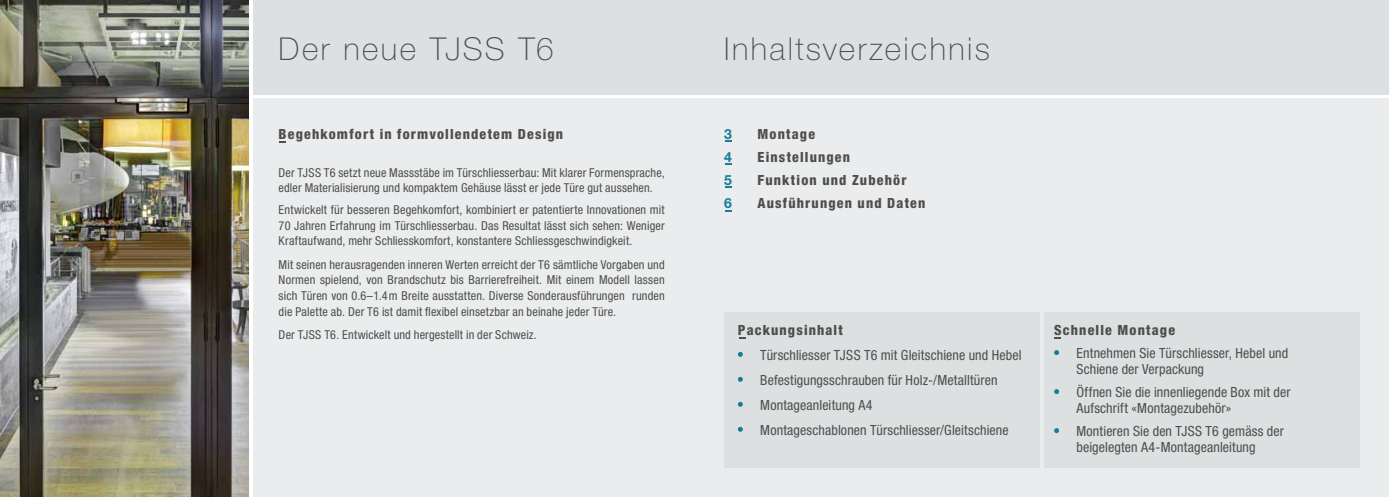
<style>
.page{position:relative;width:1389px;height:497px;background:#fff}
.page>*{position:absolute;margin:0;border:0;box-sizing:border-box;transform-origin:0 0}
.t1{font:100 31.5px "Helvetica Neue LT Std";letter-spacing:.075em;color:#4e4e4d}
.t2{font:condensed 14px/25px "Helvetica Neue LT Std";letter-spacing:.005em;color:#4e4e4d}
.t3{font:800 condensed 14px "Helvetica Neue LT Std";letter-spacing:.085em;color:#4e4e4d}
.t4{font:700 14px "Helvetica Neue LT Std";color:#167d99}
.t5{font:condensed 12.25px/15.8px "Helvetica Neue LT Std";letter-spacing:.015em;color:#4e4e4d;text-align:justify}
</style>
<div class="page">
<div style="left:215px;top:0;width:1174px;height:95px;background:#dce0e3"></div>
<div style="left:164px;top:99px;width:1225px;height:397px;background:#eaeced"></div>
<div style="left:1044px;top:311px;width:315px;height:155px;background:#dce0e1"></div>
<div style="left:724px;top:311px;width:315px;height:155px;background:#dce0e1"></div>
<img style="left:0;top:0;width:249px;height:496px">
<svg style="left:738px;top:351px;width:5px;height:5px"></svg>
<svg style="left:738px;top:376px;width:5px;height:5px"></svg>
<svg style="left:738px;top:401px;width:5px;height:5px"></svg>
<svg style="left:738px;top:426px;width:5px;height:5px"></svg>
<hr style="left:249px;top:0;width:4px;height:496px;background:#fff">
<svg style="left:725px;top:140px;width:6px;height:2px"></svg>
<svg style="left:725px;top:163px;width:7px;height:2px"></svg>
<svg style="left:725px;top:186px;width:7px;height:2px"></svg>
<svg style="left:279px;top:141px;width:7px;height:2px"></svg>
<svg style="left:1054px;top:350px;width:5px;height:4px"></svg>
<svg style="left:1054px;top:389px;width:5px;height:4px"></svg>
<svg style="left:1054px;top:428px;width:5px;height:4px"></svg>
<h1 class="t1" style="left:279px;top:30px;width:276px">Der neue TJSS T6</h1>
<h1 class="t1" style="left:724px;top:30px;width:267px">Inhaltsverzeichnis</h1>
<p class="t4" style="left:724px;top:125px;width:9px">3</p>
<p class="t3" style="left:758px;top:125px;width:59px">Montage</p>
<p class="t4" style="left:724px;top:148px;width:9px">4</p>
<p class="t3" style="left:758px;top:148px;width:94px">Einstellungen</p>
<p class="t4" style="left:724px;top:171px;width:9px">5</p>
<p class="t3" style="left:758px;top:171px;width:151px">Funktion und Zubehör</p>
<p class="t4" style="left:724px;top:194px;width:9px">6</p>
<p class="t3" style="left:758px;top:194px;width:169px">Ausführungen und Daten</p>
<p class="t3" style="left:279px;top:125px;width:286px">Begehkomfort in formvollendetem Design</p>
<p class="t5" style="left:279px;top:164px;width:388px">Der TJSS T6 setzt neue Massstäbe im Türschliesserbau: Mit klarer Formensprache, edler Materialisierung und kompaktem Gehäuse lässt er jede Türe gut aussehen.</p>
<p class="t5" style="left:279px;top:201px;width:388px">Entwickelt für besseren Begehkomfort, kombiniert er patentierte Innovationen mit 70 Jahren Erfahrung im Türschliesserbau. Das Resultat lässt sich sehen: Weniger Kraftaufwand, mehr Schliesskomfort, konstantere Schliessgeschwindigkeit.</p>
<p class="t5" style="left:279px;top:256px;width:388px">Mit seinen herausragenden inneren Werten erreicht der T6 sämtliche Vorgaben und Normen spielend, von Brandschutz bis Barrierefreiheit. Mit einem Modell lassen sich Türen von 0.6–1.4m Breite ausstatten. Diverse Sonderausführungen runden die Palette ab. Der T6 ist damit flexibel einsetzbar an beinahe jeder Türe.</p>
<p class="t5" style="left:279px;top:326px;width:260px">Der TJSS T6. Entwickelt und hergestellt in der Schweiz.</p>
<p class="t3" style="left:738px;top:321px;width:107px">Packungsinhalt</p>
<p class="t2" style="left:760px;top:342px;width:263px">Türschliesser TJSS T6 mit Gleitschiene und Hebel Befestigungsschrauben für Holz-/Metalltüren Montageanleitung A4<br>Montageschablonen Türschliesser/Gleitschiene</p>
<p class="t3" style="left:1054px;top:321px;width:122px">Schnelle Montage</p>
<p class="t2" style="left:1076px;top:345px;width:213px;line-height:15.8px">Entnehmen Sie Türschliesser, Hebel und<br>Schiene der Verpackung</p>
<p class="t2" style="left:1076px;top:384px;width:216px;line-height:15.8px">Öffnen Sie die innenliegende Box mit der<br>Aufschrift «Montagezubehör»</p>
<p class="t2" style="left:1076px;top:423px;width:209px;line-height:15.8px">Montieren Sie den TJSS T6 gemäss der beigelegten A4-Montageanleitung</p>
</div>
